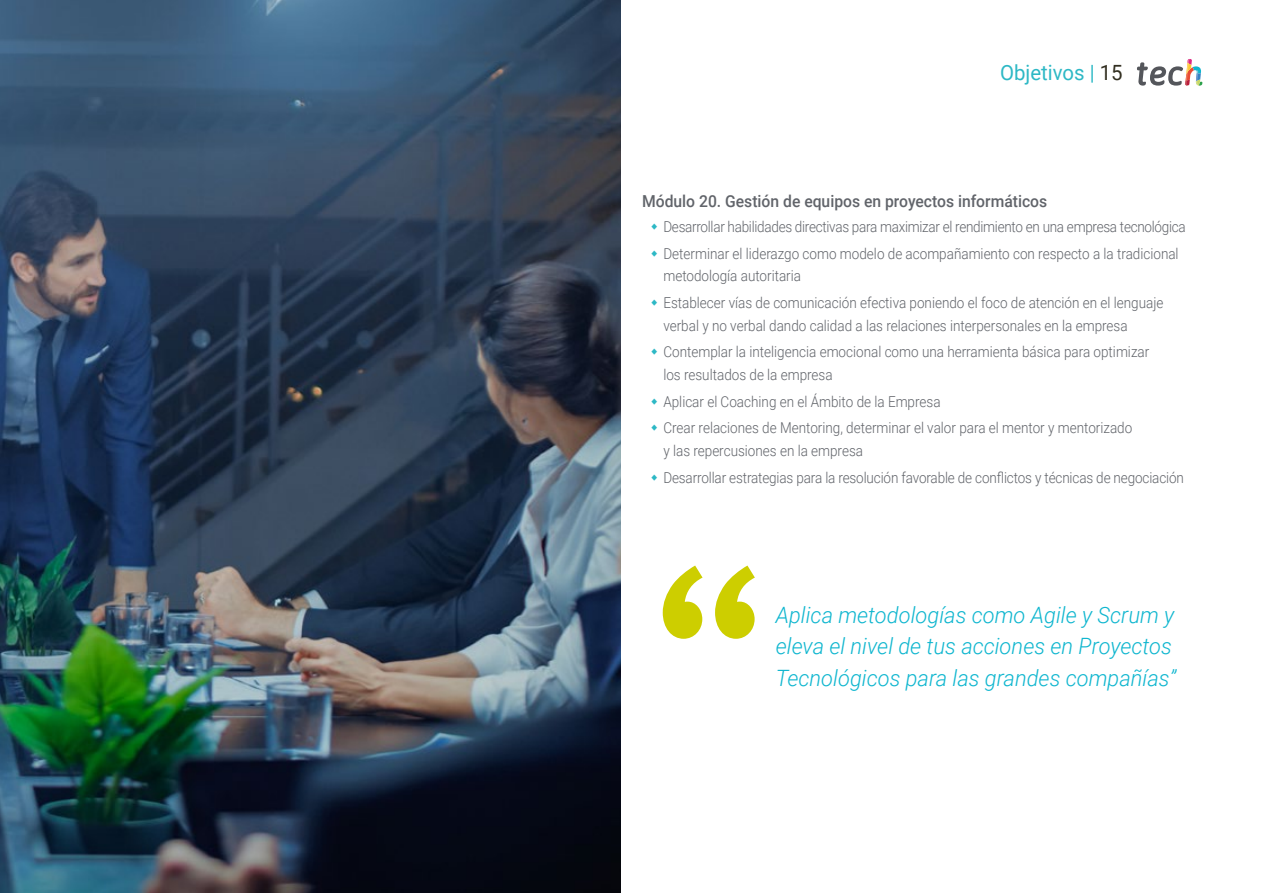
<style>
.page{position:relative;width:1263px;height:893px;background:#fff}
.page>*{position:absolute;margin:0;border:0;box-sizing:border-box;transform-origin:0 0}
.t1{font:italic 300 22.5px/31.5px "Roboto";color:#0fb6cf}
.t2{font:21px "Roboto";color:#2db8c5}
.t3{font:500 16.5px "Roboto";color:#61646a;scale:.95 1}
.t4{font:300 15px/26.7px "Roboto";color:#61646a;scale:.9 1}
.t5{font:300 15px/26.7px "Roboto";letter-spacing:-.02em;color:#61646a;scale:.9 1}
.s1{color:#312e20}
</style>
<div class="page">
<svg style="left:1137px;top:59px;width:65px;height:27px"></svg>
<img style="left:0;top:0;width:621px;height:893px">
<svg style="left:663px;top:566px;width:92px;height:73px"></svg>
<h2 class="t2" style="left:1000px;top:57px;width:124px">Objetivos | <span class="s1">15</span></h2>
<p class="t3" style="left:642px;top:190px;width:428px">Módulo 20. Gestión de equipos en proyectos informáticos</p>
<p class="t5" style="left:663px;top:213px;width:582px">Desarrollar habilidades directivas para maximizar el rendimiento en una empresa tecnológica<br>Determinar el liderazgo como modelo de acompañamiento con respecto a la tradicional</p>
<p class="t4" style="left:663px;top:262px;width:557px">metodología autoritaria<br>Establecer vías de comunicación efectiva poniendo el foco de atención en el lenguaje</p>
<p class="t4" style="left:663px;top:311px;width:541px">verbal y no verbal dando calidad a las relaciones interpersonales en la empresa<br>Contemplar la inteligencia emocional como una herramienta básica para optimizar</p>
<p class="t4" style="left:663px;top:361px;width:523px">los resultados de la empresa<br>Aplicar el Coaching en el Ámbito de la Empresa<br>Crear relaciones de Mentoring, determinar el valor para el mentor y mentorizado</p>
<p class="t4" style="left:663px;top:437px;width:580px">y las repercusiones en la empresa<br>Desarrollar estrategias para la resolución favorable de conflictos y técnicas de negociación</p>
<h1 class="t1" style="left:776px;top:598px;width:402px">Aplica metodologías como Agile y Scrum y eleva el nivel de tus acciones en Proyectos<br>Tecnológicos para las grandes compañías”</h1>
</div>
